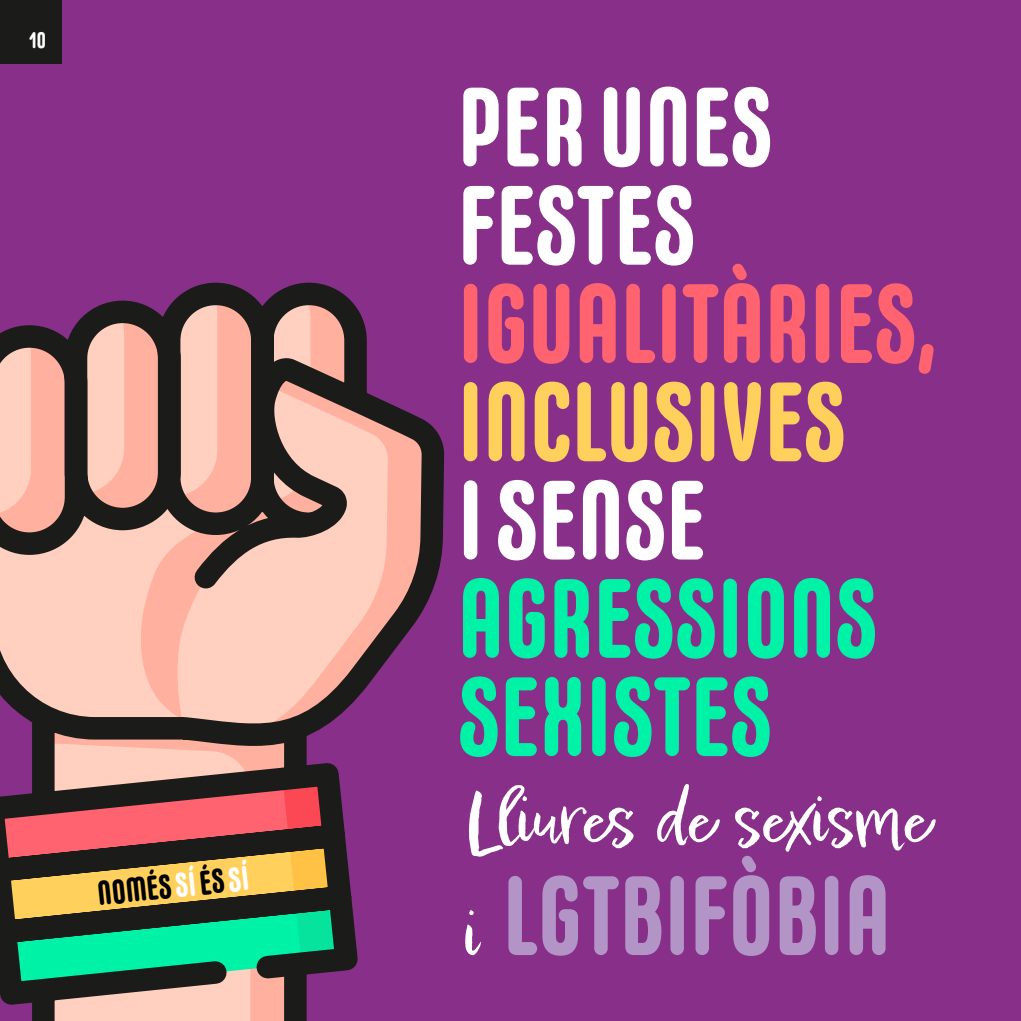
<style>
.page{position:relative;width:1021px;height:1021px;background:#fff}
.page>*{position:absolute;margin:0;border:0;box-sizing:border-box;transform-origin:0 0}
.t1{font:700 110.25px/98.3px "Carl Marx";color:#fff}
.t2{font:700 110.25px/98.3px "Carl Marx";color:#00f2a6}
.t3{font:700 110.25px "Carl Marx";color:#ff6370}
.t4{font:700 110.25px "Carl Marx";color:#b295c6}
.t5{font:700 110.25px "Carl Marx";color:#ffd15c}
.t6{font:72px "Epicursive Script";color:#fff}
.t7{font:700 33.75px "Carl Marx";color:#000}
.t8{font:700 22.5px "Carl Marx";color:#fff}
.s1{color:#fff}
.s2{font-family:"Epicursive Script";font-weight:400;font-size:72px;color:#fff}
</style>
<div class="page">
<svg style="left:1020px;top:647px;width:1px;height:373px"></svg>
<div style="left:0;top:0;width:1020px;height:1020px;background:#883089"></div>
<svg style="left:0;top:282px;width:445px;height:738px"></svg>
<div style="left:0;top:0;width:62px;height:64px;background:#1b1b1a"></div>
<p class="t8" style="left:29px;top:27px;width:18px">10</p>
<p class="t7" style="left:96px;top:874px;width:153px;rotate:-6deg">NOMÉS <span class="s1">SÍ</span> ÉS <span class="s1">SÍ</span></p>
<p class="t1" style="left:458px;top:77px;width:316px">PER UNES<br>FESTES</p>
<p class="t3" style="left:458px;top:261px;width:480px">IGUALITÀRIES,</p>
<p class="t5" style="left:458px;top:360px;width:389px">INCLUSIVES</p>
<p class="t1" style="left:458px;top:470px;width:250px">I SENSE</p>
<p class="t2" style="left:458px;top:568px;width:421px">AGRESSIONS<br>SEXISTES</p>
<p class="t6" style="left:466px;top:773px;width:467px">Lliures de sexisme</p>
<p class="t4" style="left:466px;top:853px;width:426px"><span class="s2">i</span> LGTBIFÒBIA</p>
</div>
